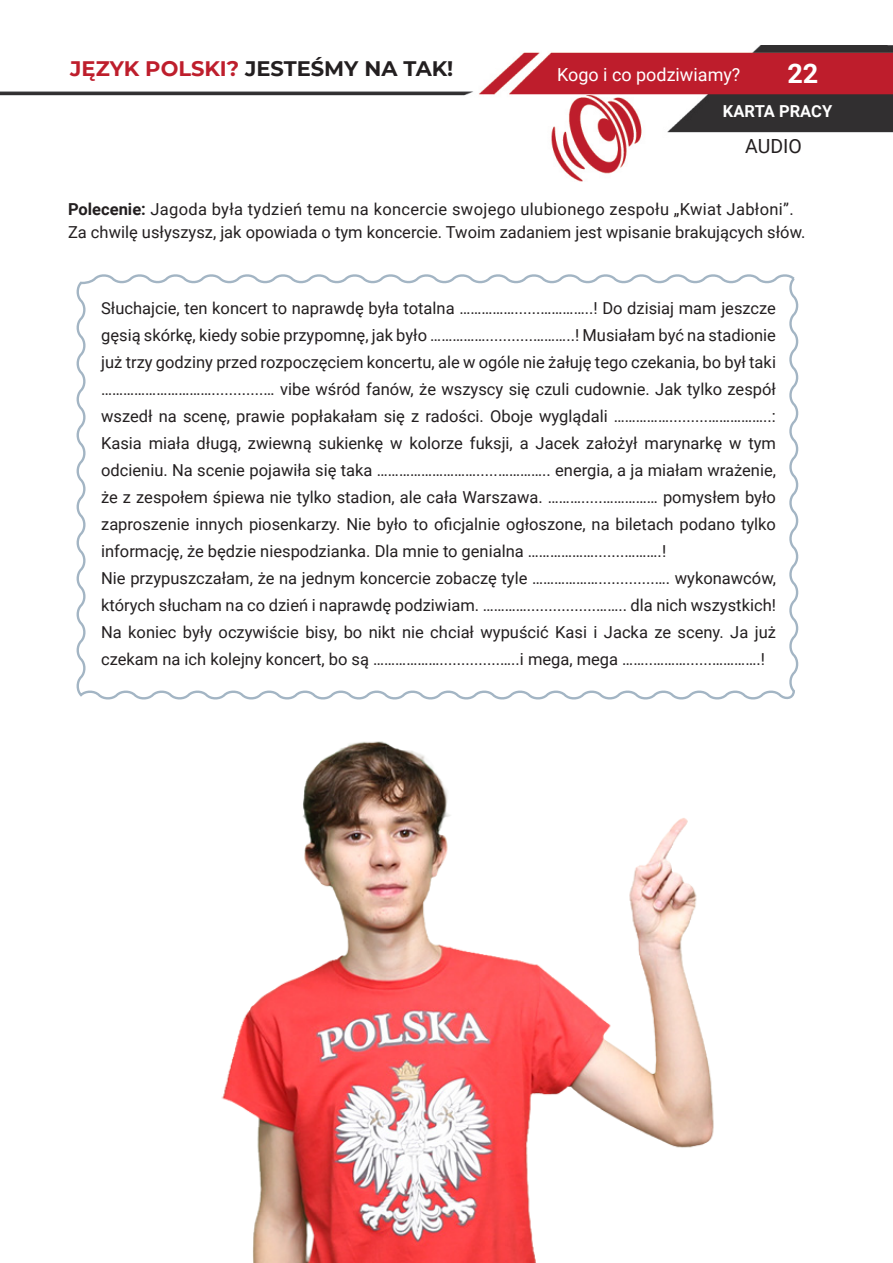
<style>
.page{position:relative;width:893px;height:1263px;background:#fff}
.page>*{position:absolute;margin:0;border:0;box-sizing:border-box;transform-origin:0 0}
.t1{font:700 27px "Roboto";color:#fff}
.t2{font:700 21px "Montserrat";color:#231f20}
.t3{font:19.5px "Roboto";color:#231f20}
.t4{font:18px "Roboto";color:#fff}
.t5{font:16.5px/27px "Roboto";color:#231f20;text-align:justify}
.t6{font:700 16.5px "Roboto";color:#fff}
.s1{color:#be1e2c}
.s2{font-weight:700}
</style>
<div class="page">
<img style="left:0;top:46px;width:893px;height:136px">
<svg style="left:76px;top:274px;width:723px;height:426px"></svg>
<img style="left:221px;top:741px;width:493px;height:522px">
<p class="t2" style="left:70px;top:54px;width:385px"><span class="s1">JĘZYK POLSKI?</span> JESTEŚMY NA TAK!</p>
<p class="t4" style="left:557px;top:62px;width:185px">Kogo i co podziwiamy?</p>
<p class="t1" style="left:787px;top:54px;width:32px">22</p>
<p class="t6" style="left:723px;top:99px;width:111px">KARTA PRACY</p>
<p class="t3" style="left:745px;top:132px;width:58px">AUDIO</p>
<p class="t5" style="left:68px;top:198px;width:739px;line-height:22.5px"><span class="s2">Polecenie:</span> Jagoda była tydzień temu na koncercie swojego ulubionego zespołu „Kwiat Jabłoni”.<br>Za chwilę usłyszysz, jak opowiada o tym koncercie. Twoim zadaniem jest wpisanie brakujących słów.</p>
<p class="t5" style="left:101px;top:294px;width:676px">Słuchajcie, ten koncert to naprawdę była totalna ……………......…………..! Do dzisiaj mam jeszcze gęsią skórkę, kiedy sobie przypomnę, jak było ……………...........………..! Musiałam być na stadionie już trzy godziny przed rozpoczęciem koncertu, ale w ogóle nie żałuję tego czekania, bo był taki …………………………............… vibe wśród fanów, że wszyscy się czuli cudownie. Jak tylko zespół wszedł na scenę, prawie popłakałam się z radości. Oboje wyglądali …………….........……………..:<br>Kasia miała długą, zwiewną sukienkę w kolorze fuksji, a Jacek założył marynarkę w tym odcieniu. Na scenie pojawiła się taka ……………………….....………….. energia, a ja miałam wrażenie, że z zespołem śpiewa nie tylko stadion, ale cała Warszawa. ……….....…………… pomysłem było zaproszenie innych piosenkarzy. Nie było to oficjalnie ogłoszone, na biletach podano tylko informację, że będzie niespodzianka. Dla mnie to genialna ……………….......……….!</p>
<p class="t5" style="left:101px;top:564px;width:676px">Nie przypuszczałam, że na jednym koncercie zobaczę tyle ……………….............…. wykonawców, których słucham na co dzień i naprawdę podziwiam. …………................…….. dla nich wszystkich!<br>Na koniec były oczywiście bisy, bo nikt nie chciał wypuścić Kasi i Jacka ze sceny. Ja już czekam na ich kolejny koncert, bo są ………………..............…..i mega, mega ……..………......………….!</p>
</div>
